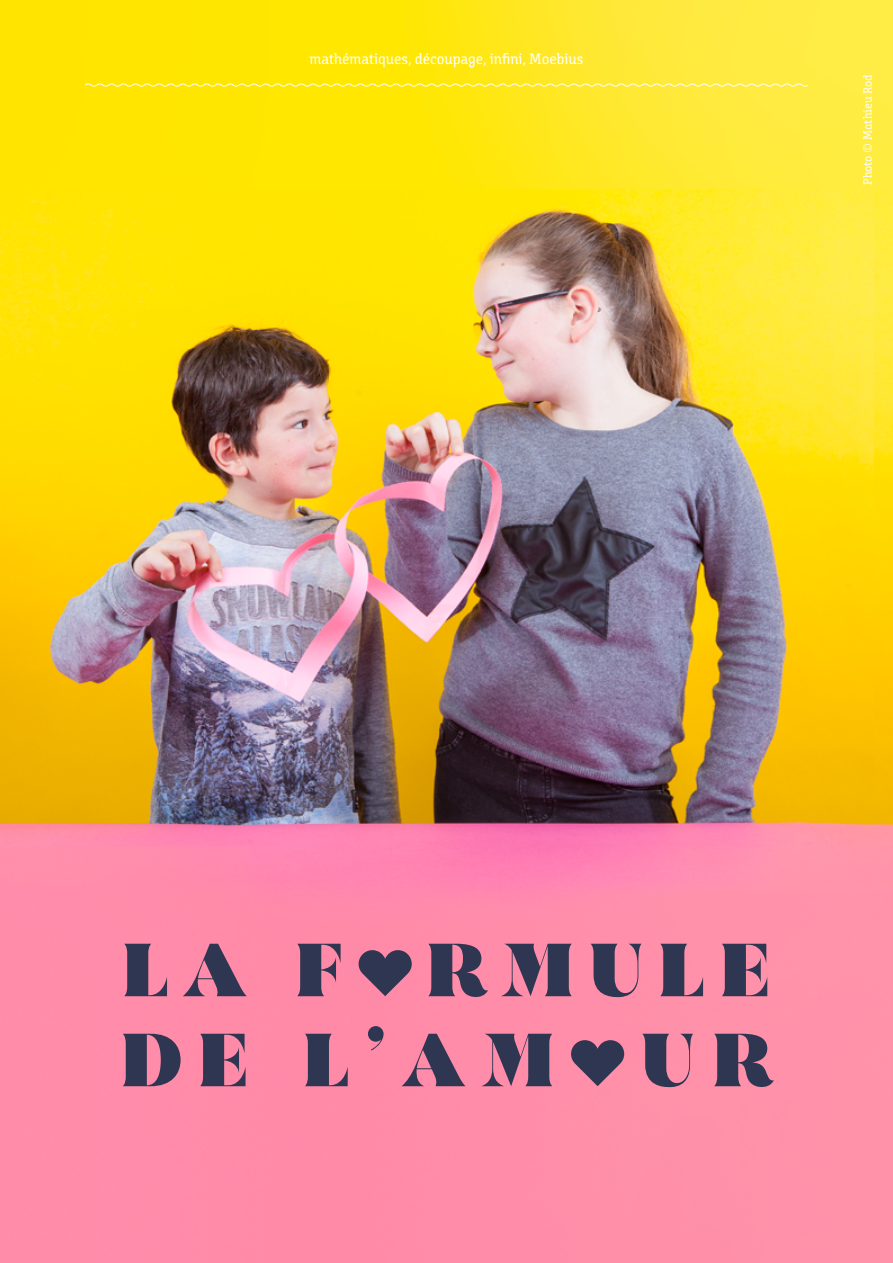
<style>
.page{position:relative;width:893px;height:1263px;background:#fff}
.page>*{position:absolute;margin:0;border:0;box-sizing:border-box;transform-origin:0 0}
.t1{font:75px/90px "MADE Bruno";letter-spacing:.185em;color:#2f3651}
.t2{font:15px "Bunday Slab Regular Up";color:#fff}
.t3{font:12px "Bunday Slab";color:#fff}
</style>
<div class="page">
<img style="left:0;top:0;width:893px;height:1263px">
<svg style="left:84px;top:82px;width:725px;height:6px;background:#ffeb41"></svg>
<svg style="left:359px;top:950px;width:53px;height:46px;background:#77536f"></svg>
<svg style="left:571px;top:1040px;width:53px;height:46px;background:#77546f"></svg>
<p class="t2" style="left:309px;top:50px;width:275px">mathématiques, découpage, infini, Moebius</p>
<p class="t3" style="left:860px;top:185px;width:112px;rotate:-90deg">Photo © Mathieu Rod</p>
<h1 class="t1" style="left:120px;top:927px;width:655px">LA F RMULE<br>DE L’AM UR</h1>
</div>
